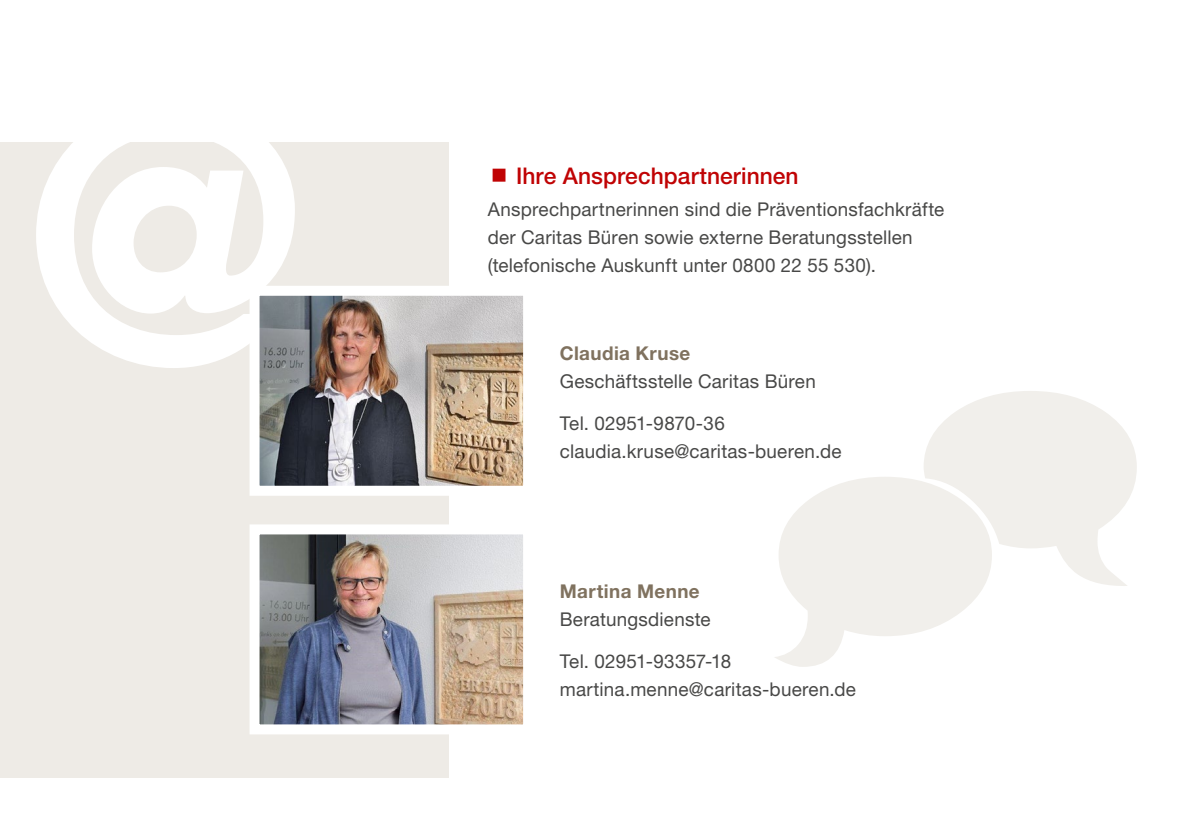
<style>
.page{position:relative;width:1191px;height:840px;background:#fff}
.page>*{position:absolute;margin:0;border:0;box-sizing:border-box;transform-origin:0 0}
.t1{font:500 23px "Helvetica Neue LT";color:#c00304}
.t2{font:19px/28px "Helvetica Neue LT";letter-spacing:.01em;color:#484847}
.t3{font:700 19px "Helvetica Neue LT";letter-spacing:.025em;color:#80725f}
</style>
<div class="page">
<svg style="left:775px;top:391px;width:361px;height:275px;fill:#f1efeb"></svg>
<div style="left:0;top:142px;width:448px;height:635px;background:#eeebe6"></div>
<svg style="left:36px;top:142px;width:259px;height:226px;fill:#fff"></svg>
<img style="left:260px;top:296px;width:262px;height:188px">
<div style="left:249px;top:285px;width:284px;height:210px;border:10px solid #fff"></div>
<img style="left:260px;top:535px;width:262px;height:188px">
<div style="left:249px;top:524px;width:284px;height:210px;border:10px solid #fff"></div>
<p class="t1" style="left:516px;top:162px;width:284px">Ihre Ansprechpartnerinnen</p>
<p class="t2" style="left:488px;top:195px;width:458px">Ansprechpartnerinnen sind die Präventionsfachkräfte der Caritas Büren sowie externe Beratungsstellen (telefonische Auskunft unter 0800 22 55 530).</p>
<p class="t3" style="left:560px;top:341px;width:132px">Claudia Kruse</p>
<p class="t2" style="left:560px;top:367px;width:257px">Geschäftsstelle Caritas Büren</p>
<p class="t2" style="left:560px;top:409px;width:283px">Tel. 02951-9870-36 claudia.kruse@caritas-bueren.de</p>
<p class="t3" style="left:560px;top:579px;width:141px">Martina Menne</p>
<p class="t2" style="left:560px;top:605px;width:152px">Beratungsdienste</p>
<p class="t2" style="left:560px;top:647px;width:298px">Tel. 02951-93357-18 martina.menne@caritas-bueren.de</p>
</div>
